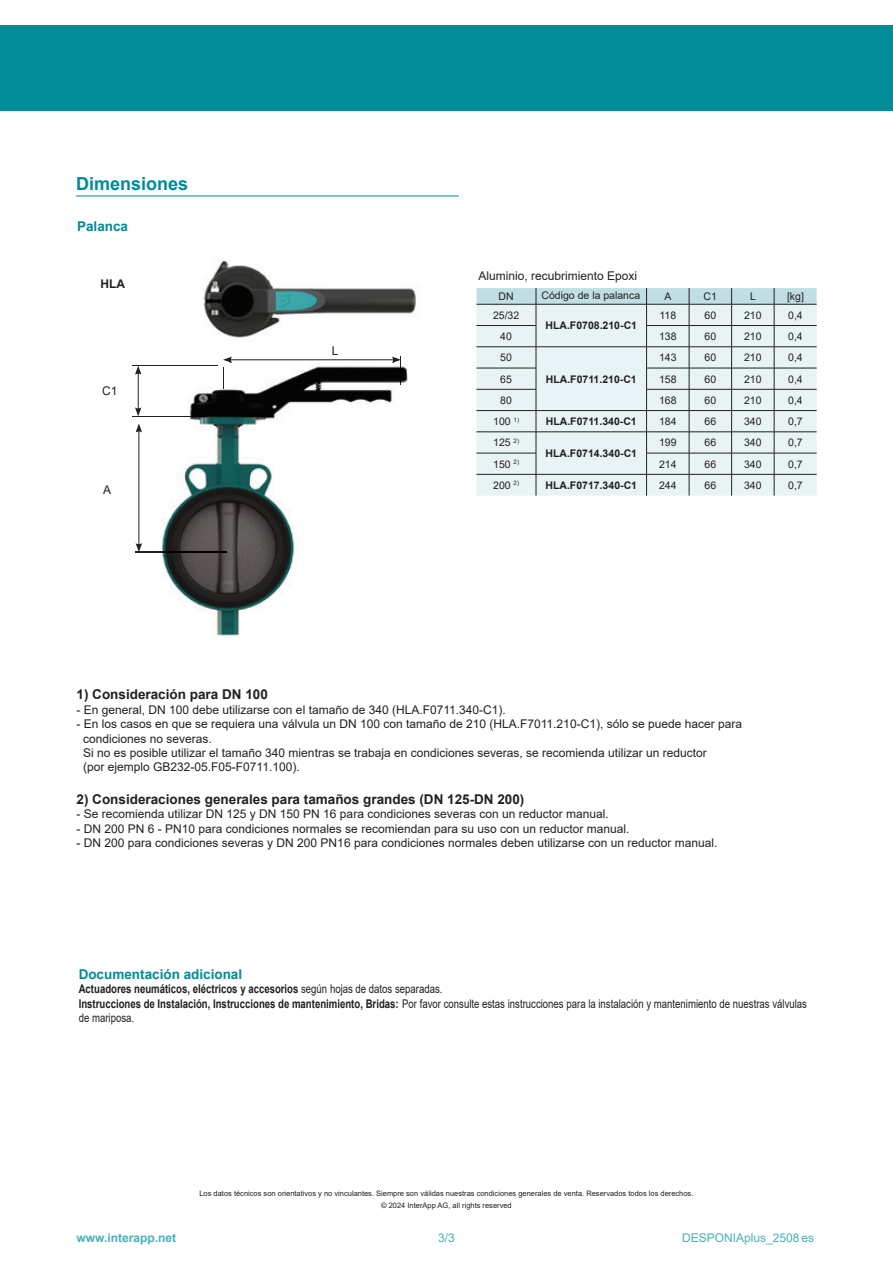
<style>
.page{position:relative;width:893px;height:1263px;background:#fff}
.page>*{position:absolute;margin:0;border:0;box-sizing:border-box;transform-origin:0 0}
.t1{font:700 18px "Arial";color:#008b98}
.t2{font:700 13.5px "Arial";color:#231f20}
.t3{font:700 13.5px "Arial";color:#008b98}
.t4{font:12px/14.4px "Arial";color:#231f20}
.t5{font:12px/14.4px "Arial";color:#231f20;scale:.8 1}
.t6{font:12px "Arial";color:#4aafba}
.t7{font:700 12px "Arial";color:#4aafba}
.t8{font:700 12px "Arial";color:#231f20}
.t9{font:10.5px "Arial";color:#231f20}
.t10{font:700 10.5px "Arial";color:#231f20}
.t11{font:7.5px "Arial";color:#231f20}
.s1{font-weight:700}
</style>
<div class="page">
<div style="left:0;top:26px;width:893px;height:85px;background:#008b98"></div>
<hr style="left:230px;top:360px;width:164px;height:1px;background:#231f20">
<hr style="left:133px;top:417px;width:58px;height:1px;background:#231f20">
<hr style="left:133px;top:416px;width:58px;height:1px;background:#231f20">
<hr style="left:133px;top:365px;width:85px;height:1px;background:#231f20">
<hr style="left:138px;top:372px;width:1px;height:38px;background:#231f20">
<svg style="left:135px;top:366px;width:6px;height:9px"></svg>
<svg style="left:135px;top:407px;width:6px;height:9px"></svg>
<img style="left:203px;top:260px;width:213px;height:78px">
<hr style="left:139px;top:430px;width:1px;height:115px;background:#231f20">
<svg style="left:136px;top:423px;width:6px;height:9px"></svg>
<svg style="left:136px;top:543px;width:6px;height:9px"></svg>
<hr style="left:136px;top:552px;width:90px;height:1px;background:#231f20">
<img style="left:144px;top:366px;width:264px;height:270px">
<svg style="left:223px;top:356px;width:9px;height:32px"></svg>
<svg style="left:392px;top:356px;width:10px;height:28px"></svg>
<img style="left:144px;top:416px;width:47px;height:2px">
<img style="left:144px;top:552px;width:82px;height:1px">
<svg style="left:476px;top:288px;width:341px;height:208px;background:#dde9eb"></svg>
<hr style="left:476px;top:410px;width:60px;height:1px;background:#231f20">
<hr style="left:536px;top:410px;width:111px;height:1px;background:#231f20">
<hr style="left:647px;top:410px;width:42px;height:1px;background:#231f20">
<hr style="left:689px;top:410px;width:43px;height:1px;background:#231f20">
<hr style="left:732px;top:410px;width:42px;height:1px;background:#231f20">
<hr style="left:774px;top:410px;width:43px;height:1px;background:#231f20">
<hr style="left:476px;top:432px;width:60px;height:1px;background:#231f20">
<hr style="left:536px;top:432px;width:111px;height:1px;background:#231f20">
<hr style="left:647px;top:432px;width:42px;height:1px;background:#231f20">
<hr style="left:689px;top:432px;width:43px;height:1px;background:#231f20">
<hr style="left:732px;top:432px;width:42px;height:1px;background:#231f20">
<hr style="left:774px;top:432px;width:43px;height:1px;background:#231f20">
<hr style="left:476px;top:453px;width:60px;height:1px;background:#231f20">
<hr style="left:646px;top:453px;width:43px;height:1px;background:#231f20">
<hr style="left:689px;top:453px;width:43px;height:1px;background:#231f20">
<hr style="left:732px;top:453px;width:42px;height:1px;background:#231f20">
<hr style="left:774px;top:453px;width:43px;height:1px;background:#231f20">
<hr style="left:476px;top:474px;width:60px;height:1px;background:#231f20">
<hr style="left:536px;top:474px;width:111px;height:1px;background:#231f20">
<hr style="left:647px;top:474px;width:42px;height:1px;background:#231f20">
<hr style="left:689px;top:474px;width:43px;height:1px;background:#231f20">
<hr style="left:732px;top:474px;width:42px;height:1px;background:#231f20">
<hr style="left:774px;top:474px;width:43px;height:1px;background:#231f20">
<hr style="left:76px;top:196px;width:383px;height:1px;background:#008b98">
<h1 class="t1" style="left:76px;top:171px;width:114px">Dimensiones</h1>
<p class="t3" style="left:77px;top:217px;width:53px">Palanca</p>
<p class="t8" style="left:100px;top:276px;width:26px">HLA</p>
<p class="t4" style="left:102px;top:383px;width:17px">C1</p>
<p class="t4" style="left:103px;top:482px;width:10px">A</p>
<p class="t4" style="left:332px;top:343px;width:8px">L</p>
<p class="t4" style="left:478px;top:268px;width:160px">Aluminio, recubrimiento Epoxi</p>
<p class="t9" style="left:542px;top:288px;width:100px">Código de la palanca</p>
<p class="t9" style="left:499px;top:289px;width:17px">DN</p>
<p class="t9" style="left:665px;top:289px;width:9px">A</p>
<p class="t9" style="left:704px;top:289px;width:15px">C1</p>
<p class="t9" style="left:750px;top:289px;width:7px">L</p>
<p class="t9" style="left:787px;top:289px;width:18px">[kg]</p>
<p class="t9" style="left:493px;top:308px;width:28px">25/32</p>
<p class="t10" style="left:545px;top:318px;width:93px">HLA.F0708.210-C1</p>
<p class="t9" style="left:659px;top:308px;width:18px">118</p>
<p class="t9" style="left:704px;top:308px;width:13px">60</p>
<p class="t9" style="left:744px;top:308px;width:19px">210</p>
<p class="t9" style="left:788px;top:308px;width:16px">0,4</p>
<p class="t9" style="left:500px;top:329px;width:13px">40</p>
<p class="t9" style="left:659px;top:329px;width:19px">138</p>
<p class="t9" style="left:704px;top:329px;width:13px">60</p>
<p class="t9" style="left:744px;top:329px;width:19px">210</p>
<p class="t9" style="left:788px;top:329px;width:16px">0,4</p>
<p class="t9" style="left:500px;top:350px;width:13px">50</p>
<p class="t10" style="left:546px;top:371px;width:93px">HLA.F0711.210-C1</p>
<p class="t9" style="left:659px;top:350px;width:19px">143</p>
<p class="t9" style="left:704px;top:350px;width:13px">60</p>
<p class="t9" style="left:744px;top:350px;width:19px">210</p>
<p class="t9" style="left:788px;top:350px;width:16px">0,4</p>
<p class="t9" style="left:500px;top:372px;width:13px">65</p>
<p class="t9" style="left:659px;top:372px;width:19px">158</p>
<p class="t9" style="left:704px;top:372px;width:13px">60</p>
<p class="t9" style="left:744px;top:372px;width:19px">210</p>
<p class="t9" style="left:788px;top:372px;width:16px">0,4</p>
<p class="t9" style="left:500px;top:393px;width:13px">80</p>
<p class="t9" style="left:659px;top:393px;width:19px">168</p>
<p class="t9" style="left:704px;top:393px;width:13px">60</p>
<p class="t9" style="left:744px;top:393px;width:19px">210</p>
<p class="t9" style="left:788px;top:393px;width:16px">0,4</p>
<p class="t9" style="left:493px;top:414px;width:27px">100 <sup>1)</sup></p>
<p class="t10" style="left:546px;top:414px;width:93px">HLA.F0711.340-C1</p>
<p class="t9" style="left:659px;top:414px;width:19px">184</p>
<p class="t9" style="left:704px;top:414px;width:13px">66</p>
<p class="t9" style="left:744px;top:414px;width:19px">340</p>
<p class="t9" style="left:788px;top:414px;width:16px">0,7</p>
<p class="t9" style="left:493px;top:435px;width:27px">125 <sup>2)</sup></p>
<p class="t10" style="left:545px;top:446px;width:93px">HLA.F0714.340-C1</p>
<p class="t9" style="left:659px;top:435px;width:19px">199</p>
<p class="t9" style="left:704px;top:435px;width:13px">66</p>
<p class="t9" style="left:744px;top:435px;width:19px">340</p>
<p class="t9" style="left:788px;top:435px;width:16px">0,7</p>
<p class="t9" style="left:493px;top:457px;width:27px">150 <sup>2)</sup></p>
<p class="t9" style="left:659px;top:457px;width:19px">214</p>
<p class="t9" style="left:704px;top:457px;width:13px">66</p>
<p class="t9" style="left:744px;top:457px;width:19px">340</p>
<p class="t9" style="left:788px;top:457px;width:16px">0,7</p>
<p class="t9" style="left:493px;top:478px;width:27px">200 <sup>2)</sup></p>
<p class="t10" style="left:545px;top:478px;width:93px">HLA.F0717.340-C1</p>
<p class="t9" style="left:659px;top:478px;width:19px">244</p>
<p class="t9" style="left:704px;top:478px;width:13px">66</p>
<p class="t9" style="left:744px;top:478px;width:19px">340</p>
<p class="t9" style="left:788px;top:478px;width:16px">0,7</p>
<p class="t2" style="left:77px;top:685px;width:193px">1) Consideración para DN 100</p>
<p class="t4" style="left:77px;top:702px;width:431px">- En general, DN 100 debe utilizarse con el tamaño de 340 (HLA.F0711.340-C1).</p>
<p class="t4" style="left:83px;top:717px;width:660px;text-indent:-7px">- En los casos en que se requiera una válvula un DN 100 con tamaño de 210 (HLA.F7011.210-C1), sólo se puede hacer para condiciones no severas.<br>Si no es posible utilizar el tamaño 340 mientras se trabaja en condiciones severas, se recomienda utilizar un reductor<br>(por ejemplo GB232-05.F05-F0711.100).</p>
<p class="t2" style="left:77px;top:790px;width:449px">2) Consideraciones generales para tamaños grandes (DN 125-DN 200)</p>
<p class="t4" style="left:77px;top:807px;width:534px">- Se recomienda utilizar DN 125 y DN 150 PN 16 para condiciones severas con un reductor manual.</p>
<p class="t4" style="left:77px;top:821px;width:554px">- DN 200 PN 6 - PN10 para condiciones normales se recomiendan para su uso con un reductor manual.</p>
<p class="t4" style="left:77px;top:835px;width:642px">- DN 200 para condiciones severas y DN 200 PN16 para condiciones normales deben utilizarse con un reductor manual.</p>
<p class="t3" style="left:79px;top:964px;width:165px">Documentación adicional</p>
<p class="t5" style="left:79px;top:981px;width:912px"><span class="s1">Actuadores neumáticos, eléctricos y accesorios</span> según hojas de datos separadas.<br><span class="s1">Instrucciones de Instalación, Instrucciones de mantenimiento, Bridas:</span> Por favor consulte estas instrucciones para la instalación y mantenimiento de nuestras válvulas de mariposa.</p>
<p class="t11" style="left:199px;top:1188px;width:495px">Los datos técnicos son orientativos y no vinculantes. Siempre son válidas nuestras condiciones generales de venta. Reservados todos los derechos.</p>
<p class="t7" style="left:77px;top:1229px;width:101px">www.interapp.net</p>
<p class="t11" style="left:381px;top:1200px;width:132px">© 2024 InterApp AG, all rights reserved</p>
<p class="t6" style="left:438px;top:1229px;width:18px">3/3</p>
<p class="t6" style="left:682px;top:1229px;width:134px">DESPONIAplus_2508 es</p>
</div>
